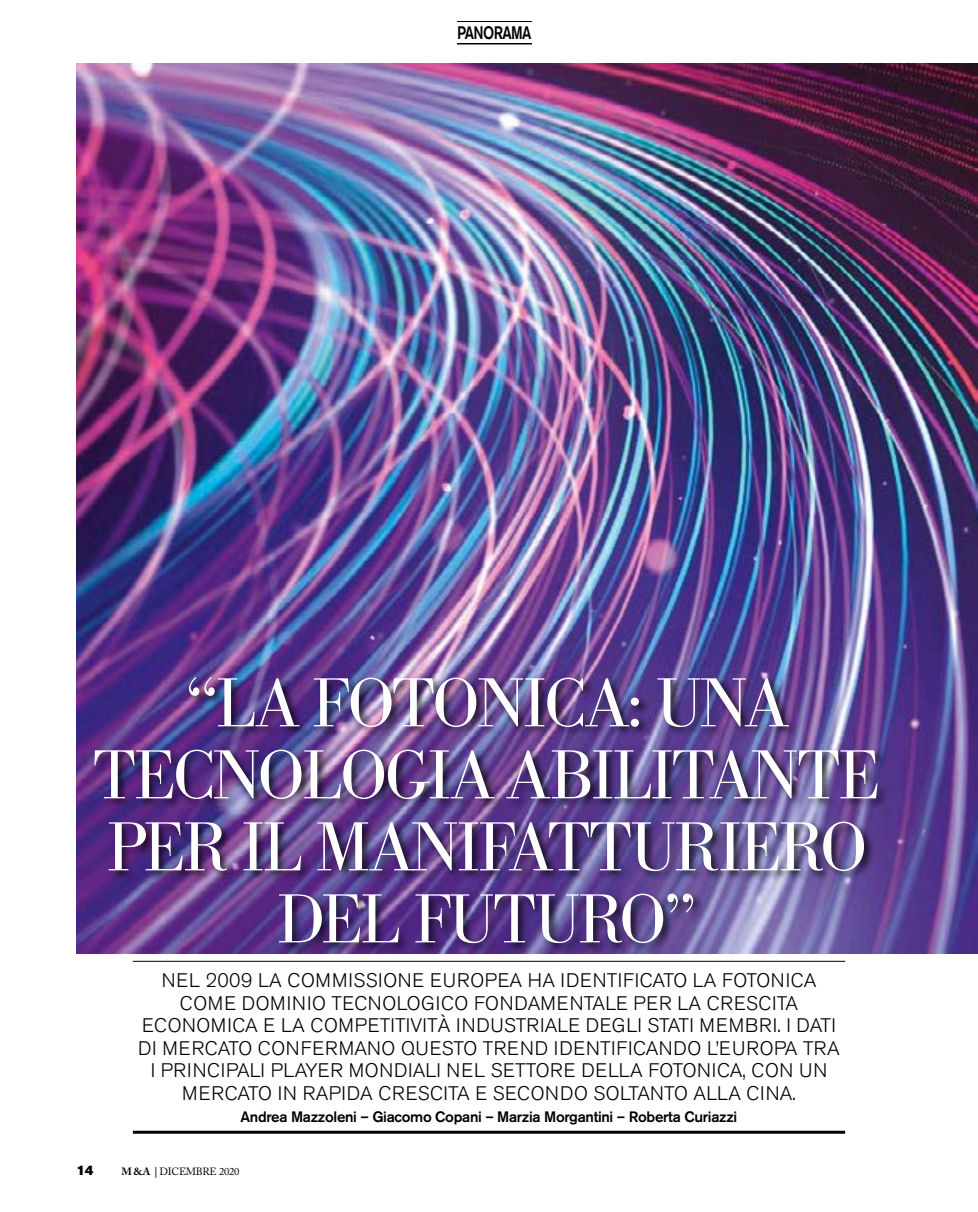
<style>
.page{position:relative;width:978px;height:1212px;background:#fff}
.page>*{position:absolute;margin:0;border:0;box-sizing:border-box;transform-origin:0 0}
.TITOLO_BASE_CONDENSE{font:300 72px/72px "Bodoni URW";letter-spacing:-.04em;color:#fff;text-align:center}
.SOMMARIO{font:300 19.5px/22.5px "Akzidenz Grotesk BE";letter-spacing:.03em;color:#000;text-align:center}
.t1{font:500 18px "Akzidenz Grotesk BE";letter-spacing:-.04em;color:#000;scale:.8 1}
.FIRMA{font:500 15px "Akzidenz Grotesk BE";letter-spacing:-.02em;color:#000}
.t2{font:13.5px "Akzidenz Grotesk BE Super";color:#000}
.t3{font:10.5px "Adobe Caslon";letter-spacing:-.02em;color:#000}
.s1{font-weight:700}
</style>
<div class="page">
<hr style="left:133px;top:961px;width:712px;height:1px;background:#000">
<hr style="left:133px;top:1131px;width:712px;height:3px;background:#000">
<hr style="left:457px;top:21px;width:75px;height:1px;background:#000">
<hr style="left:457px;top:43px;width:75px;height:2px;background:#000">
<img style="left:77px;top:64px;width:901px;height:889px">
<div style="left:92px;top:674px;width:795px;height:278px;background:#000;opacity:.75"></div>
<p class="t1" style="left:457px;top:21px;width:94px">PANORAMA</p>
<p class="TITOLO_BASE_CONDENSE" style="left:93px;top:667px;width:788px">“LA FOTONICA: UNA<br>TECNOLOGIA ABILITANTE<br>PER IL MANIFATTURIERO<br>DEL FUTURO”</p>
<p class="SOMMARIO" style="left:138px;top:969px;width:703px">NEL 2009 LA COMMISSIONE EUROPEA HA IDENTIFICATO LA FOTONICA COME DOMINIO TECNOLOGICO FONDAMENTALE PER LA CRESCITA ECONOMICA E LA COMPETITIVITÀ INDUSTRIALE DEGLI STATI MEMBRI. I DATI DI MERCATO CONFERMANO QUESTO TREND IDENTIFICANDO L’EUROPA TRA I PRINCIPALI PLAYER MONDIALI NEL SETTORE DELLA FOTONICA, CON UN MERCATO IN RAPIDA CRESCITA E SECONDO SOLTANTO ALLA CINA.</p>
<p class="FIRMA" style="left:241px;top:1108px;width:498px">Andrea Mazzoleni – Giacomo Copani – Marzia Morgantini – Roberta Curiazzi</p>
<p class="t2" style="left:77px;top:1162px;width:19px">14</p>
<p class="t3" style="left:121px;top:1165px;width:120px"><span class="s1">M &amp;A |</span> DICEMBRE 2020</p>
</div>
